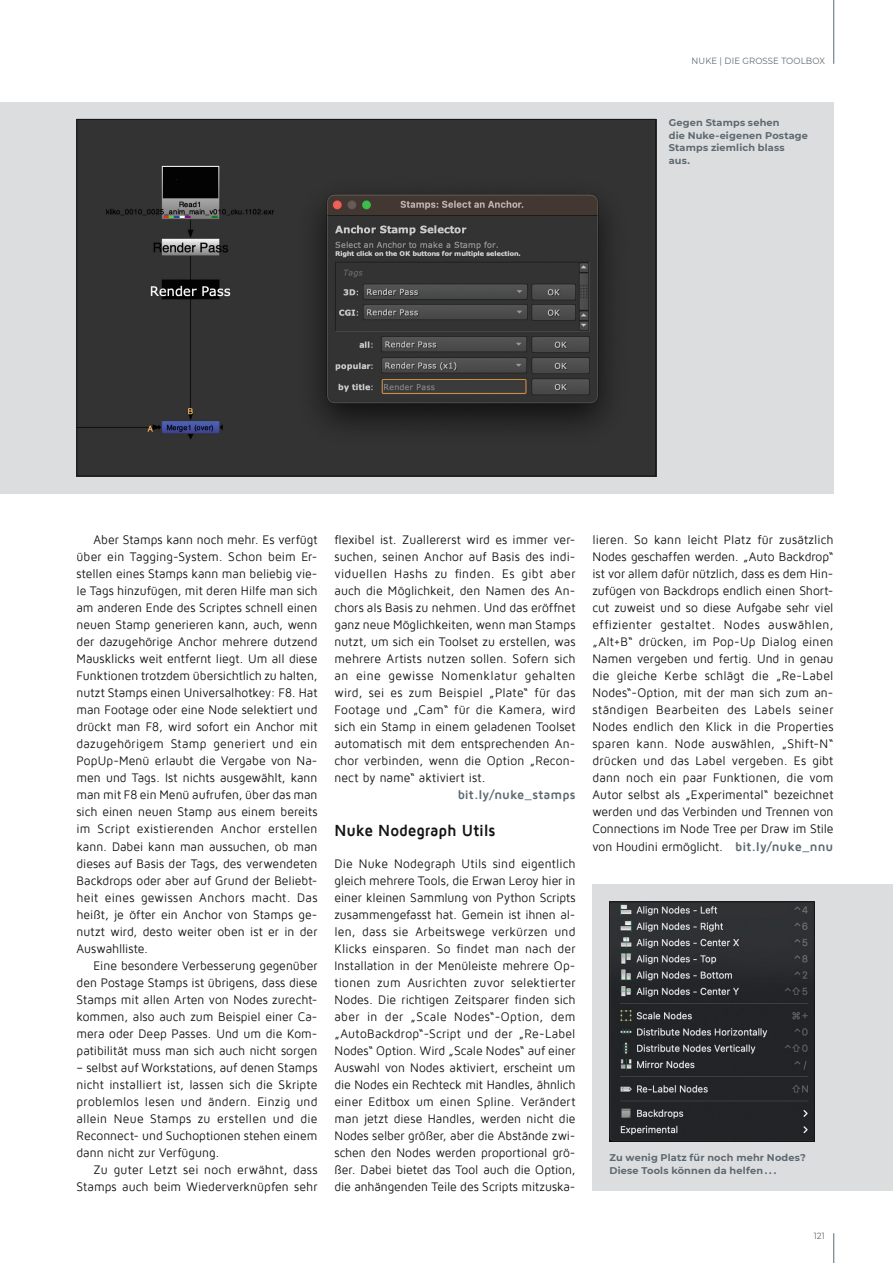
<style>
.page{position:relative;width:893px;height:1263px;background:#fff}
.page>*{position:absolute;margin:0;border:0;box-sizing:border-box;transform-origin:0 0}
.t1{font:700 16.5px "Maven Pro";letter-spacing:-.005em;color:#131413;scale:.94 1}
.t2{font:12.75px/17px "Maven Pro";letter-spacing:.005em;color:#131413;text-align:justify;scale:.94 1}
.t3{font:700 12.75px "Maven Pro";color:#5d6970}
.t4{font:700 9.75px/12.8px "Montserrat";letter-spacing:.015em;color:#5d6970}
.t5{font:9px "Montserrat";letter-spacing:.015em;color:#5d6970;scale:.94 1}
.s1{font-weight:700;color:#5d6970}
</style>
<div class="page">
<div style="left:0;top:102px;width:833px;height:391px;background:#dcdddf"></div>
<img style="left:79px;top:121px;width:575px;height:353px">
<div style="left:592px;top:884px;width:301px;height:307px;background:#dcdddf"></div>
<img style="left:611px;top:903px;width:202px;height:236px">
<div style="left:609px;top:901px;width:206px;height:240px;border:1px solid #131413"></div>
<hr style="left:833px;top:1233px;width:1px;height:30px;background:#5d6970">
<hr style="left:833px;top:0;width:1px;height:64px;background:#5d6970">
<p class="t5" style="left:691px;top:54px;width:143px">NUKE | DIE GROSSE TOOLBOX</p>
<p class="t4" style="left:669px;top:116px;width:141px">Gegen Stamps sehen<br>die Nuke-eigenen Postage<br>Stamps ziemlich blass aus.</p>
<p class="t2" style="left:77px;top:532px;width:258px;text-indent:17px">Aber Stamps kann noch mehr. Es verfügt über ein Tagging-System. Schon beim Er&shy;stellen eines Stamps kann man beliebig vie&shy;le Tags hinzufügen, mit deren Hilfe man sich am anderen Ende des Scriptes schnell einen neuen Stamp generieren kann, auch, wenn der dazugehörige Anchor mehrere dutzend Mausklicks weit entfernt liegt. Um all diese Funktionen trotzdem übersichtlich zu halten, nutzt Stamps einen Universalhotkey: F8. Hat man Footage oder eine Node selektiert und drückt man F8, wird sofort ein Anchor mit dazugehörigem Stamp generiert und ein PopUp-Menü erlaubt die Vergabe von Na&shy;men und Tags. Ist nichts ausgewählt, kann man mit F8 ein Menü aufrufen, über das man sich einen neuen Stamp aus einem bereits im Script existierenden Anchor erstellen kann. Dabei kann man aussuchen, ob man dieses auf Basis der Tags, des verwendeten Backdrops oder aber auf Grund der Beliebt&shy;heit eines gewissen Anchors macht. Das heißt, je öfter ein Anchor von Stamps ge&shy;nutzt wird, desto weiter oben ist er in der Auswahlliste.</p>
<p class="t2" style="left:77px;top:957px;width:258px;text-indent:17px">Eine besondere Verbesserung gegenüber den Postage Stamps ist übrigens, dass diese Stamps mit allen Arten von Nodes zurecht&shy;kommen, also auch zum Beispiel einer Ca&shy;mera oder Deep Passes. Und um die Kom&shy;patibilität muss man sich auch nicht sorgen</p>
<p class="t2" style="left:77px;top:1059px;width:258px">– selbst auf Workstations, auf denen Stamps nicht installiert ist, lassen sich die Skripte problemlos lesen und ändern. Einzig und allein Neue Stamps zu erstellen und die Reconnect- und Suchoptionen stehen einem dann nicht zur Verfügung.</p>
<p class="t2" style="left:77px;top:1161px;width:258px;text-align:right">Zu guter Letzt sei noch erwähnt, dass<br>Stamps auch beim Wiederverknüpfen sehr</p>
<p class="t2" style="left:334px;top:532px;width:258px;text-align:left">flexibel ist. Zuallererst wird es immer ver&shy;suchen, seinen Anchor auf Basis des indi&shy;viduellen Hashs zu finden. Es gibt aber auch die Möglichkeit, den Namen des An&shy;chors als Basis zu nehmen. Und das eröffnet ganz neue Möglichkeiten, wenn man Stamps nutzt, um sich ein Toolset zu erstellen, was mehrere Artists nutzen sollen. Sofern sich an eine gewisse Nomenklatur gehalten wird, sei es zum Beispiel „Plate“ für das Footage und „Cam“ für die Kamera, wird sich ein Stamp in einem geladenen Toolset automatisch mit dem entsprechenden An&shy;chor verbinden, wenn die Option „Recon&shy;nect by name“ aktiviert ist.</p>
<p class="t3" style="left:458px;top:788px;width:119px">bit.ly/nuke_stamps</p>
<p class="t1" style="left:334px;top:822px;width:173px">Nuke Nodegraph Utils</p>
<p class="t2" style="left:334px;top:855px;width:258px;text-align:left">Die Nuke Nodegraph Utils sind eigentlich gleich mehrere Tools, die Erwan Leroy hier in einer kleinen Sammlung von Python Scripts zusammengefasst hat. Gemein ist ihnen al&shy;len, dass sie Arbeitswege verkürzen und Klicks einsparen. So findet man nach der Installation in der Menüleiste mehrere Op&shy;tionen zum Ausrichten zuvor selektierter Nodes. Die richtigen Zeitsparer finden sich aber in der „Scale Nodes“-Option, dem „AutoBackdrop“-Script und der „Re-Label Nodes“ Option. Wird „Scale Nodes“ auf einer Auswahl von Nodes aktiviert, erscheint um die Nodes ein Rechteck mit Handles, ähnlich einer Editbox um einen Spline. Verändert man jetzt diese Handles, werden nicht die Nodes selber größer, aber die Abstände zwi&shy;schen den Nodes werden proportional grö&shy;ßer. Dabei bietet das Tool auch die Option, die anhängenden Teile des Scripts mitzuska-</p>
<p class="t2" style="left:592px;top:532px;width:258px">lieren. So kann leicht Platz für zusätzlich Nodes geschaffen werden. „Auto Backdrop“ ist vor allem dafür nützlich, dass es dem Hin&shy;zufügen von Backdrops endlich einen Short&shy;cut zuweist und so diese Aufgabe sehr viel effizienter gestaltet. Nodes auswählen, „Alt+B“ drücken, im Pop-Up Dialog einen Namen vergeben und fertig. Und in genau die gleiche Kerbe schlägt die „Re-Label Nodes“-Option, mit der man sich zum an&shy;ständigen Bearbeiten des Labels seiner Nodes endlich den Klick in die Properties sparen kann. Node auswählen, „Shift-N“ drücken und das Label vergeben. Es gibt dann noch ein paar Funktionen, die vom Autor selbst als „Experimental“ bezeichnet werden und das Verbinden und Trennen von Connections im Node Tree per Draw im Stile von Houdini ermöglicht. <span class="s1">bit.ly/nuke_nnu</span></p>
<p class="t4" style="left:609px;top:1150px;width:198px">Zu wenig Platz für noch mehr Nodes?<br>Diese Tools können da helfen . . .</p>
<p class="t5" style="left:814px;top:1230px;width:13px">121</p>
</div>
